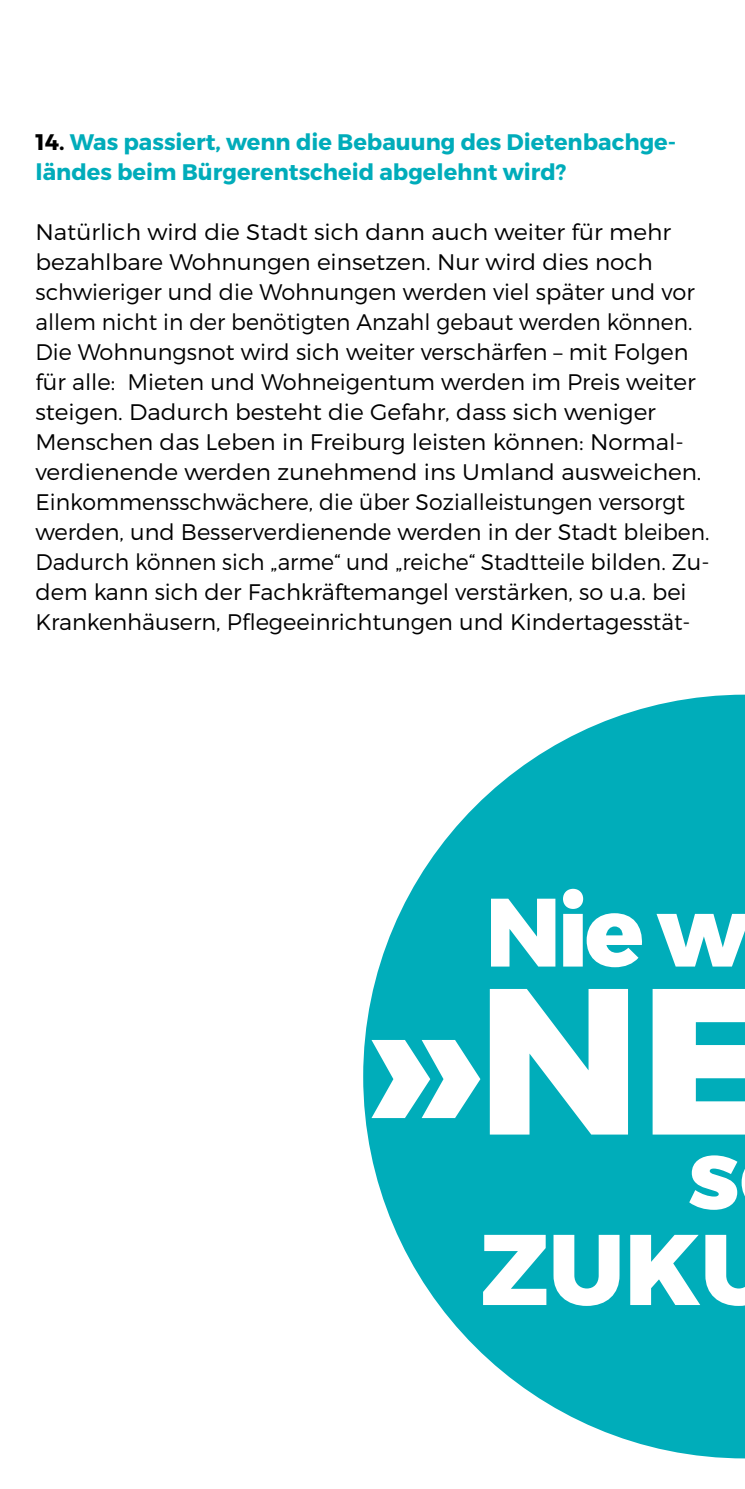
<style>
.page{position:relative;width:745px;height:1489px;background:#fff}
.page>*{position:absolute;margin:0;border:0;box-sizing:border-box;transform-origin:0 0}
.t1{font:800 207.75px "Montserrat";color:#fff}
.t2{font:800 100px "Montserrat";color:#fff}
.t3{font:800 96.75px "Montserrat";color:#fff}
.t4{font:300 22.5px/30px "Montserrat";color:#000}
.t5{font:700 22.5px/30px "Montserrat";color:#00acba}
.s1{color:#000}
.s2{font-size:206px}
</style>
<div class="page">
<svg style="left:363px;top:694px;width:381px;height:764px;fill:#00adba"></svg>
<h2 class="t5" style="left:35px;top:127px;width:642px"><span class="s1">14.</span> Was passiert, wenn die Bebauung des Dietenbachge&shy;ländes beim Bürgerentscheid abgelehnt wird?</h2>
<p class="t4" style="left:35px;top:217px;width:675px">Natürlich wird die Stadt sich dann auch weiter für mehr bezahlbare Wohnungen einsetzen. Nur wird dies noch schwieriger und die Wohnungen werden viel später und vor allem nicht in der benötigten Anzahl gebaut werden können.<br>Die Wohnungsnot wird sich weiter verschärfen – mit Folgen für alle: Mieten und Wohneigentum werden im Preis weiter steigen. Dadurch besteht die Gefahr, dass sich weniger Menschen das Leben in Freiburg leisten können: Normal&shy;verdienende werden zunehmend ins Umland ausweichen.<br>Einkommensschwächere, die über Sozialleistungen versorgt werden, und Besserverdienende werden in der Stadt bleiben.<br>Dadurch können sich „arme“ und „reiche“ Stadtteile bilden. Zu&shy;dem kann sich der Fachkräftemangel verstärken, so u.a. bei Krankenhäusern, Pflegeeinrichtungen und Kindertagesstät-</p>
<h3 class="t3" style="left:485px;top:871px;width:266px">Nie w</h3>
<h1 class="t1" style="left:368px;top:931px;width:415px"><span class="s2">»</span>NE<sub>s</sub></h1>
<h2 class="t2" style="left:480px;top:1207px;width:297px">ZUKU</h2>
</div>
